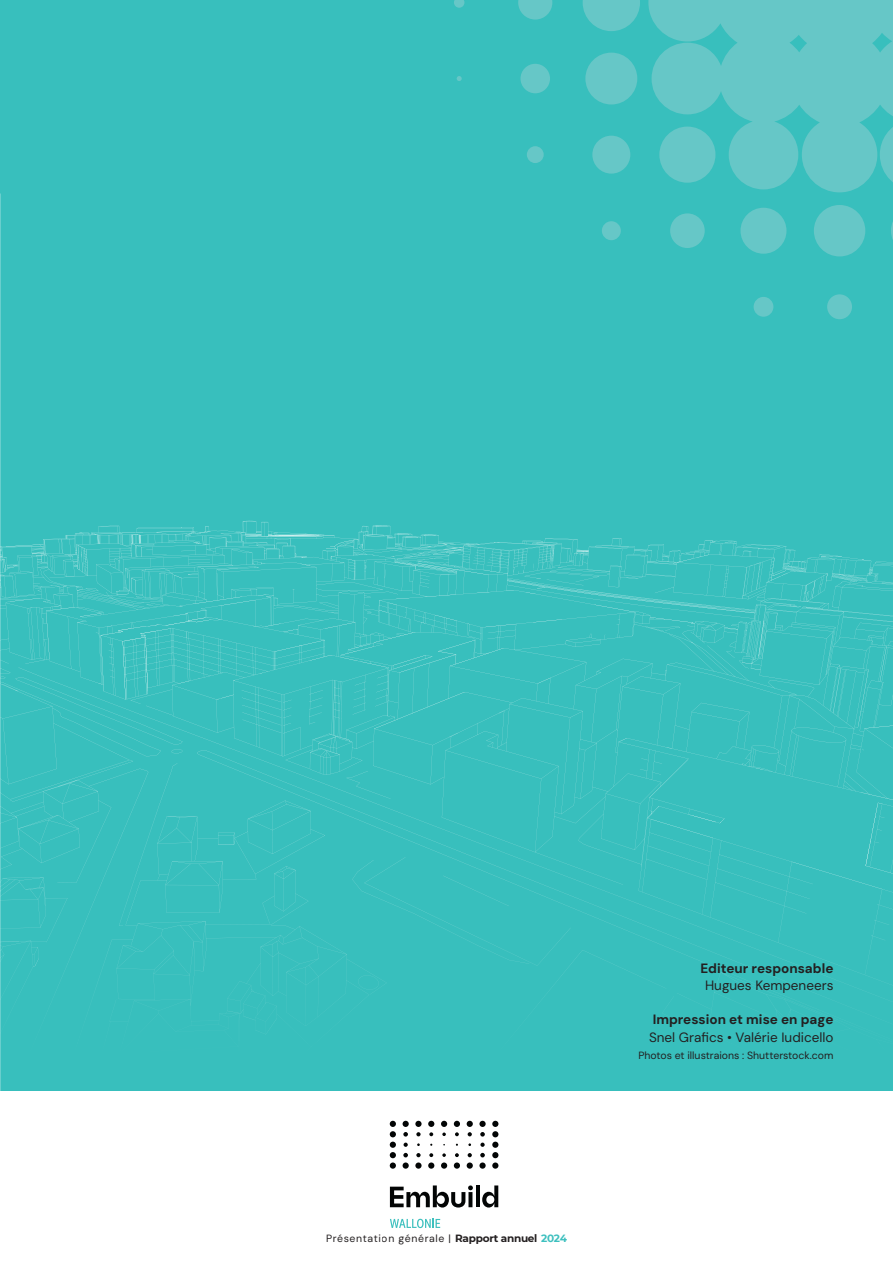
<style>
.page{position:relative;width:893px;height:1263px;background:#fff}
.page>*{position:absolute;margin:0;border:0;box-sizing:border-box;transform-origin:0 0}
.t1{font:13.5px "DM Sans";color:#231f20}
.t2{font:700 13.5px "DM Sans";color:#231f20}
.t3{font:10.5px "DM Sans";letter-spacing:.06em;color:#231f20}
.t4{font:10.5px "DM Sans";color:#231f20}
.s1{font-family:"Montserrat";font-weight:700}
.s2{font-family:"Montserrat";font-weight:700;color:#3dc0bf}
</style>
<div class="page">
<div style="left:0;top:0;width:893px;height:1091px;background:#38bfbd"></div>
<svg style="left:0;top:561px;width:893px;height:491px"></svg>
<svg style="left:0;top:794px;width:375px;height:192px"></svg>
<svg style="left:0;top:599px;width:872px;height:191px"></svg>
<svg style="left:0;top:532px;width:876px;height:67px"></svg>
<svg style="left:454px;top:0;width:10px;height:8px"></svg>
<svg style="left:518px;top:0;width:34px;height:20px"></svg>
<svg style="left:583px;top:0;width:57px;height:31px"></svg>
<svg style="left:648px;top:0;width:245px;height:192px;fill:#66c7c7"></svg>
<svg style="left:457px;top:76px;width:5px;height:5px"></svg>
<div style="left:520px;top:64px;width:30px;height:29px;background:#66c7c7;border-radius:50%"></div>
<div style="left:585px;top:53px;width:52px;height:51px;background:#66c7c7;border-radius:50%"></div>
<div style="left:527px;top:146px;width:17px;height:17px;background:#66c7c7;border-radius:50%"></div>
<div style="left:592px;top:136px;width:38px;height:38px;background:#66c7c7;border-radius:50%"></div>
<div style="left:659px;top:127px;width:56px;height:56px;background:#66c7c7;border-radius:50%"></div>
<div style="left:602px;top:221px;width:19px;height:19px;background:#66c7c7;border-radius:50%"></div>
<div style="left:670px;top:213px;width:35px;height:35px;background:#66c7c7;border-radius:50%"></div>
<div style="left:740px;top:208px;width:46px;height:46px;background:#66c7c7;border-radius:50%"></div>
<div style="left:814px;top:205px;width:51px;height:51px;background:#66c7c7;border-radius:50%"></div>
<svg style="left:891px;top:222px;width:2px;height:18px"></svg>
<div style="left:754px;top:297px;width:19px;height:20px;background:#66c7c7;border-radius:50%"></div>
<div style="left:827px;top:294px;width:25px;height:25px;background:#66c7c7;border-radius:50%"></div>
<svg style="left:390px;top:1185px;width:83px;height:22px"></svg>
<hr style="left:476px;top:1185px;width:4px;height:22px;background:#030505">
<svg style="left:482px;top:1185px;width:16px;height:22px"></svg>
<svg style="left:390px;top:1121px;width:6px;height:16px"></svg>
<div style="left:390px;top:1141px;width:6px;height:7px;background:#030505;border-radius:50%"></div>
<svg style="left:390px;top:1152px;width:6px;height:6px"></svg>
<div style="left:390px;top:1162px;width:6px;height:7px;background:#030505;border-radius:50%"></div>
<div style="left:403px;top:1162px;width:6px;height:7px;background:#030505;border-radius:50%"></div>
<svg style="left:415px;top:1162px;width:7px;height:7px"></svg>
<div style="left:428px;top:1162px;width:6px;height:7px;background:#030505;border-radius:50%"></div>
<div style="left:441px;top:1162px;width:6px;height:7px;background:#030505;border-radius:50%"></div>
<div style="left:454px;top:1162px;width:6px;height:7px;background:#030505;border-radius:50%"></div>
<div style="left:467px;top:1162px;width:6px;height:7px;background:#030505;border-radius:50%"></div>
<svg style="left:479px;top:1162px;width:7px;height:7px"></svg>
<svg style="left:428px;top:1121px;width:6px;height:15px"></svg>
<div style="left:415px;top:1121px;width:7px;height:6px;background:#030505;border-radius:50%"></div>
<svg style="left:416px;top:1132px;width:5px;height:4px"></svg>
<svg style="left:403px;top:1121px;width:6px;height:15px"></svg>
<svg style="left:480px;top:1132px;width:5px;height:4px"></svg>
<svg style="left:454px;top:1121px;width:6px;height:15px"></svg>
<svg style="left:467px;top:1121px;width:6px;height:15px"></svg>
<div style="left:479px;top:1121px;width:7px;height:6px;background:#030505;border-radius:50%"></div>
<svg style="left:492px;top:1121px;width:6px;height:16px"></svg>
<div style="left:492px;top:1141px;width:6px;height:7px;background:#030505;border-radius:50%"></div>
<svg style="left:492px;top:1152px;width:6px;height:6px"></svg>
<div style="left:492px;top:1162px;width:6px;height:7px;background:#030505;border-radius:50%"></div>
<svg style="left:441px;top:1121px;width:6px;height:15px"></svg>
<svg style="left:455px;top:1153px;width:4px;height:4px"></svg>
<svg style="left:429px;top:1153px;width:4px;height:4px"></svg>
<svg style="left:468px;top:1153px;width:4px;height:4px"></svg>
<svg style="left:416px;top:1153px;width:5px;height:4px"></svg>
<svg style="left:480px;top:1153px;width:5px;height:4px"></svg>
<svg style="left:480px;top:1142px;width:5px;height:5px"></svg>
<svg style="left:403px;top:1153px;width:5px;height:4px"></svg>
<svg style="left:404px;top:1142px;width:4px;height:5px"></svg>
<svg style="left:442px;top:1153px;width:4px;height:4px"></svg>
<svg style="left:390px;top:1219px;width:50px;height:9px"></svg>
<p class="t3" style="left:326px;top:1231px;width:242px">Présentation générale | <span class="s1">Rapport annuel</span> <span class="s2">2024</span></p>
<p class="t2" style="left:700px;top:959px;width:135px">Editeur responsable</p>
<p class="t1" style="left:705px;top:977px;width:130px">Hugues Kempeneers</p>
<p class="t2" style="left:653px;top:1011px;width:182px">Impression et mise en page</p>
<p class="t1" style="left:649px;top:1028px;width:186px">Snel Grafics • Valérie Iudicello</p>
<p class="t4" style="left:638px;top:1049px;width:197px">Photos et illustraions : Shutterstock.com</p>
</div>
